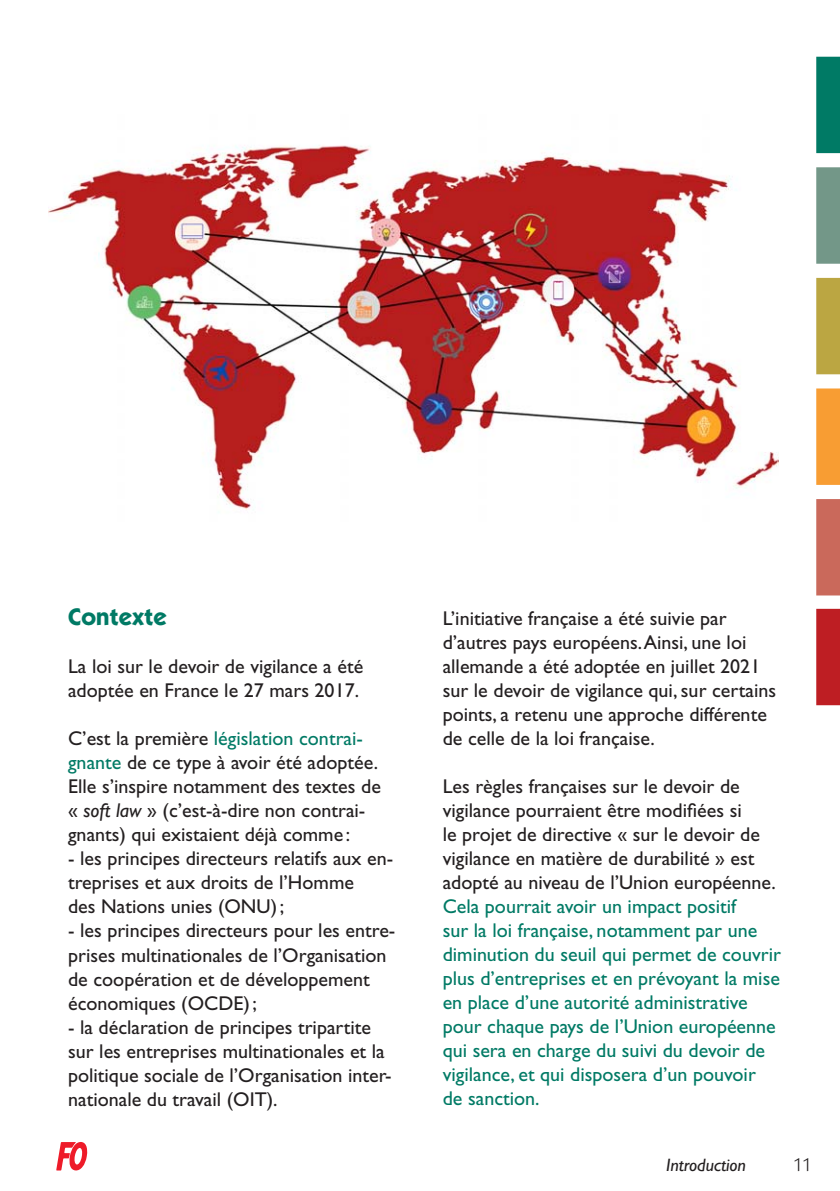
<style>
.page{position:relative;width:840px;height:1191px;background:#fff}
.page>*{position:absolute;margin:0;border:0;box-sizing:border-box;transform-origin:0 0}
.t1{font:700 24px "Itc Kabel";color:#007a65}
.t2{font:20px/24px "Gill Sans";color:#231f20}
.t3{font:20px/24px "Gill Sans";color:#007a65}
.t4{font:italic 18px "Gill Sans";color:#231f20}
.t5{font:18px "Itc Kabel";color:#231f20}
.s1{color:#007a65}
.s2{font-style:italic}
</style>
<div class="page">
<svg style="left:56px;top:1142px;width:32px;height:28px"></svg>
<div style="left:816px;top:57px;width:23px;height:96px;background:#007a65"></div>
<div style="left:816px;top:167px;width:23px;height:97px;background:#739788"></div>
<div style="left:816px;top:278px;width:23px;height:96px;background:#bba642"></div>
<div style="left:816px;top:388px;width:23px;height:97px;background:#f89d33"></div>
<div style="left:816px;top:609px;width:23px;height:96px;background:#be1e23"></div>
<div style="left:816px;top:499px;width:23px;height:96px;background:#ca695b"></div>
<img style="left:48px;top:145px;width:729px;height:365px">
<p class="t1" style="left:68px;top:602px;width:99px">Contexte</p>
<p class="t2" style="left:68px;top:654px;width:296px">La loi sur le devoir de vigilance a été adoptée en France le 27 mars 2017.</p>
<p class="t2" style="left:68px;top:726px;width:314px">C’est la première <span class="s1">législation contrai&shy;gnante</span> de ce type à avoir été adoptée.<br>Elle s’inspire notamment des textes de « <span class="s2">soft law</span> » (c’est-à-dire non contrai&shy;gnants) qui existaient déjà comme :</p>
<p class="t2" style="left:68px;top:846px;width:326px">- les principes directeurs relatifs aux en&shy;treprises et aux droits de l’Homme<br>des Nations unies (ONU);</p>
<p class="t2" style="left:68px;top:918px;width:328px">- les principes directeurs pour les entre&shy;prises multinationales de l’Organisation de coopération et de développement économiques (OCDE);</p>
<p class="t2" style="left:68px;top:1014px;width:325px">- la déclaration de principes tripartite sur les entreprises multinationales et la politique sociale de l’Organisation inter&shy;nationale du travail (OIT).</p>
<p class="t2" style="left:442px;top:606px;width:335px">L’initiative française a été suivie par d’autres pays européens. Ainsi, une loi allemande a été adoptée en juillet 2021 sur le devoir de vigilance qui, sur certains points, a retenu une approche différente de celle de la loi française.</p>
<p class="t2" style="left:442px;top:774px;width:334px">Les règles françaises sur le devoir de vigilance pourraient être modifiées si<br>le projet de directive « sur le devoir de vigilance en matière de durabilité » est adopté au niveau de l’Union européenne.</p>
<p class="t3" style="left:442px;top:894px;width:339px">Cela pourrait avoir un impact positif<br>sur la loi française, notamment par une diminution du seuil qui permet de couvrir plus d’entreprises et en prévoyant la mise en place d’une autorité administrative pour chaque pays de l’Union européenne qui sera en charge du suivi du devoir de vigilance, et qui disposera d’un pouvoir<br>de sanction.</p>
<p class="t4" style="left:665px;top:1154px;width:81px">Introduction</p>
<p class="t5" style="left:793px;top:1154px;width:19px">11</p>
</div>
